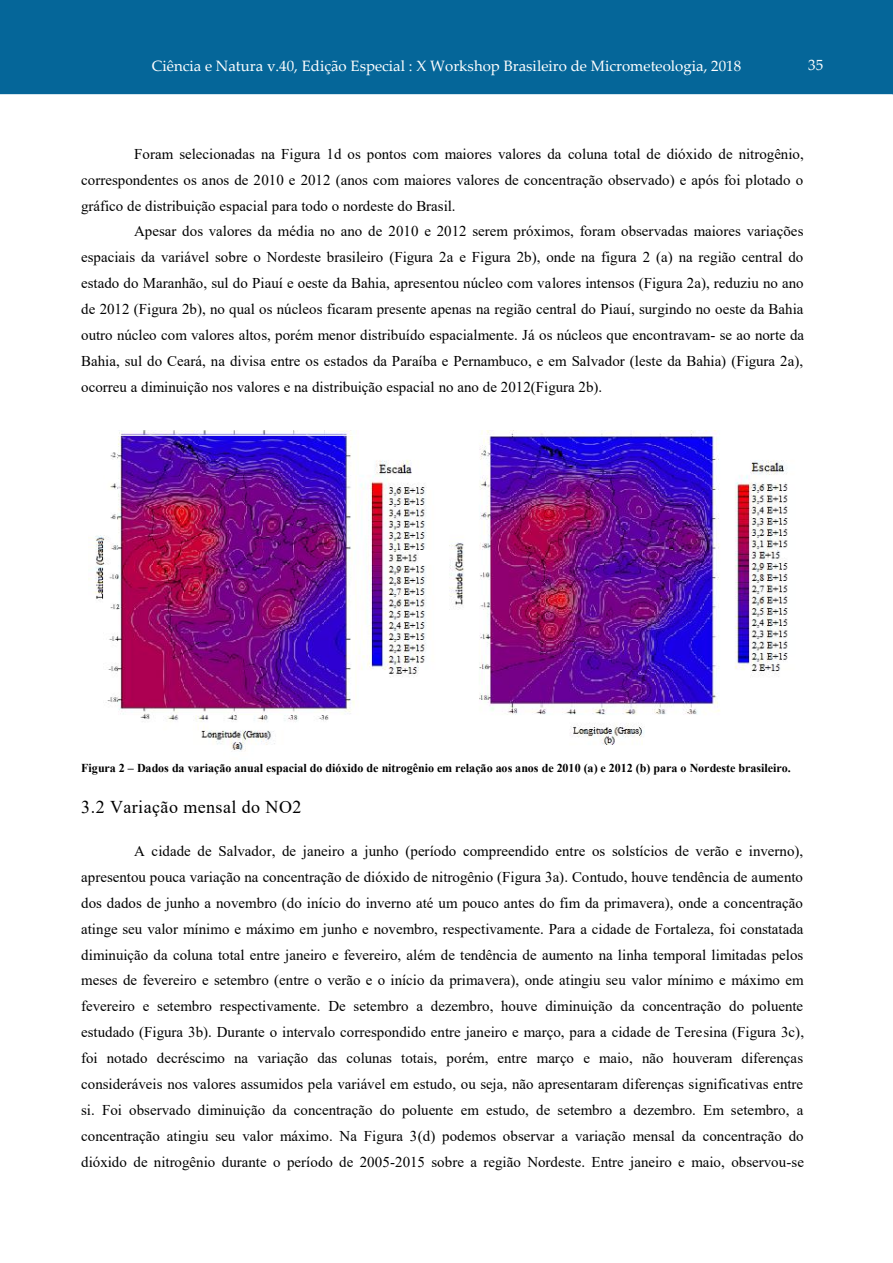
<style>
.page{position:relative;width:893px;height:1263px;background:#fff}
.page>*{position:absolute;margin:0;border:0;box-sizing:border-box;transform-origin:0 0}
.t1{font:18px "Times New Roman";letter-spacing:.025em;color:#000}
.t2{font:15px/26px "Times New Roman";color:#000;text-align:justify}
.t3{font:15px "Palatino Linotype";color:#fff}
.t4{font:700 12px "Times New Roman";letter-spacing:-.005em;color:#000}
</style>
<div class="page">
<div style="left:0;top:0;width:893px;height:94px;background:#056699"></div>
<img style="left:88px;top:430px;width:700px;height:321px">
<p class="t3" style="left:152px;top:55px;width:591px">Ciência e Natura v.40, Edição Especial : X Workshop Brasileiro de Micrometeologia, 2018</p>
<p class="t3" style="left:808px;top:54px;width:16px">35</p>
<p class="t2" style="left:81px;top:140px;width:724px;text-indent:53px">Foram selecionadas na Figura 1d os pontos com maiores valores da coluna total de dióxido de nitrogênio, correspondentes os anos de 2010 e 2012 (anos com maiores valores de concentração observado) e após foi plotado o gráfico de distribuição espacial para todo o nordeste do Brasil.</p>
<p class="t2" style="left:81px;top:218px;width:725px;text-indent:53px">Apesar dos valores da média no ano de 2010 e 2012 serem próximos, foram observadas maiores variações espaciais da variável sobre o Nordeste brasileiro (Figura 2a e Figura 2b), onde na figura 2 (a) na região central do estado do Maranhão, sul do Piauí e oeste da Bahia, apresentou núcleo com valores intensos (Figura 2a), reduziu no ano de 2012 (Figura 2b), no qual os núcleos ficaram presente apenas na região central do Piauí, surgindo no oeste da Bahia outro núcleo com valores altos, porém menor distribuído espacialmente. Já os núcleos que encontravam- se ao norte da Bahia, sul do Ceará, na divisa entre os estados da Paraíba e Pernambuco, e em Salvador (leste da Bahia) (Figura 2a), ocorreu a diminuição nos valores e na distribuição espacial no ano de 2012(Figura 2b).</p>
<p class="t4" style="left:81px;top:759px;width:711px">Figura 2 – Dados da variação anual espacial do dióxido de nitrogênio em relação aos anos de 2010 (a) e 2012 (b) para o Nordeste brasileiro.</p>
<p class="t1" style="left:81px;top:794px;width:222px">3.2 Variação mensal do NO2</p>
<p class="t2" style="left:81px;top:838px;width:724px;text-indent:53px">A cidade de Salvador, de janeiro a junho (período compreendido entre os solstícios de verão e inverno), apresentou pouca variação na concentração de dióxido de nitrogênio (Figura 3a). Contudo, houve tendência de aumento dos dados de junho a novembro (do início do inverno até um pouco antes do fim da primavera), onde a concentração atinge seu valor mínimo e máximo em junho e novembro, respectivamente. Para a cidade de Fortaleza, foi constatada diminuição da coluna total entre janeiro e fevereiro, além de tendência de aumento na linha temporal limitadas pelos meses de fevereiro e setembro (entre o verão e o início da primavera), onde atingiu seu valor mínimo e máximo em fevereiro e setembro respectivamente. De setembro a dezembro, houve diminuição da concentração do poluente estudado (Figura 3b). Durante o intervalo correspondido entre janeiro e março, para a cidade de Teresina (Figura 3c), foi notado decréscimo na variação das colunas totais, porém, entre março e maio, não houveram diferenças consideráveis nos valores assumidos pela variável em estudo, ou seja, não apresentaram diferenças significativas entre si. Foi observado diminuição da concentração do poluente em estudo, de setembro a dezembro. Em setembro, a concentração atingiu seu valor máximo. Na Figura 3(d) podemos observar a variação mensal da concentração do dióxido de nitrogênio durante o período de 2005-2015 sobre a região Nordeste. Entre janeiro e maio, observou-se</p>
</div>
